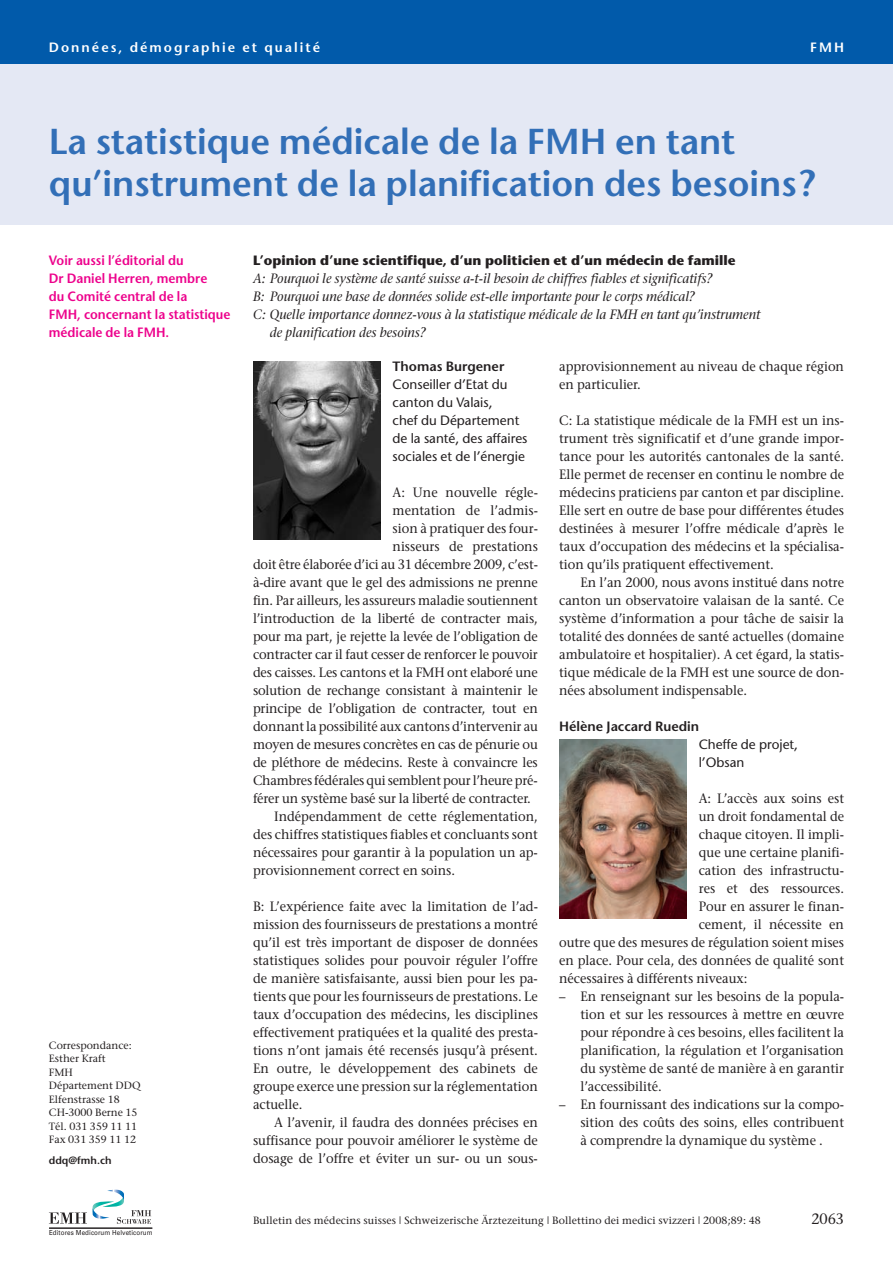
<style>
.page{position:relative;width:893px;height:1263px;background:#fff}
.page>*{position:absolute;margin:0;border:0;box-sizing:border-box;transform-origin:0 0}
.t1{font:600 36px/42px "Stone Sans";color:#326fb7}
.t2{font:15px "Stone Serif";color:#231f20;scale:.95 1}
.t3{font:13.5px/18px "Stone Serif";color:#231f20;text-align:justify;scale:.95 1}
.t4{font:italic 13.5px "Stone Serif";color:#231f20;scale:.95 1}
.t5{font:13.5px/18px "Stone Sans";color:#231f20}
.t6{font:600 13.5px/18px "Stone Sans";color:#ed028c;scale:.95 1}
.t7{font:700 13.5px "Stone Sans";color:#231f20}
.t8{font:600 13.5px "Stone Sans";color:#231f20}
.t9{font:600 13.5px "Stone Sans";letter-spacing:.15em;color:#fff}
.t10{font:10.5px/13.5px "Stone Serif";letter-spacing:.01em;color:#231f20}
.t11{font:600 10.5px "Stone Sans";color:#231f20}
.t12{font:6.9px "Univers";letter-spacing:.015em;color:#231f20;scale:.9 1}
</style>
<div class="page">
<div style="left:0;top:60px;width:893px;height:165px;background:#e4e8f4"></div>
<div style="left:0;top:0;width:893px;height:64px;background:#015aaa"></div>
<svg style="left:49px;top:1189px;width:102px;height:35px"></svg>
<hr style="left:49px;top:1228px;width:103px;height:1px;background:#231f20">
<img style="left:253px;top:361px;width:127px;height:179px">
<img style="left:559px;top:740px;width:128px;height:178px">
<p class="t9" style="left:49px;top:42px;width:273px">Données, démographie et qualité</p>
<p class="t9" style="left:810px;top:42px;width:35px">FMH</p>
<h1 class="t1" style="left:49px;top:124px;width:768px">La statistique médicale de la FMH en tant qu’instrument de la planification des besoins?</h1>
<p class="t6" style="left:49px;top:253px;width:193px">Voir aussi l’éditorial du<br>Dr Daniel Herren, membre<br>du Comité central de la<br>FMH, concernant la statistique médicale de la FMH.</p>
<p class="t10" style="left:49px;top:1039px;width:93px">Correspondance:<br>Esther Kraft<br>FMH<br>Département DDQ<br>Elfenstrasse 18<br>CH-3000 Berne 15<br>Tél. 031 359 11 11<br>Fax 031 359 11 12</p>
<p class="t11" style="left:49px;top:1156px;width:64px">ddq@fmh.ch</p>
<p class="t12" style="left:49px;top:1229px;width:117px">Editores Medicorum Helveticorum</p>
<p class="t7" style="left:253px;top:255px;width:484px">L’opinion d’une scientifique, d’un politicien et d’un médecin de famille</p>
<p class="t4" style="left:253px;top:273px;width:485px">A: Pourquoi le système de santé suisse a-t-il besoin de chiffres fiables et significatifs?</p>
<p class="t4" style="left:253px;top:291px;width:467px">B: Pourquoi une base de données solide est-elle importante pour le corps médical?</p>
<p class="t4" style="left:253px;top:309px;width:535px">C: Quelle importance donnez-vous à la statistique médicale de la FMH en tant qu’instrument</p>
<p class="t4" style="left:270px;top:327px;width:166px">de planification des besoins?</p>
<p class="t3" style="left:559px;top:359px;width:301px">approvisionnement au niveau de chaque région en particulier.</p>
<p class="t3" style="left:559px;top:413px;width:301px">C: La statistique médicale de la FMH est un ins&shy;trument très significatif et d’une grande impor&shy;tance pour les autorités cantonales de la santé.<br>Elle permet de recenser en continu le nombre de médecins praticiens par canton et par discipline.<br>Elle sert en outre de base pour différentes études destinées à mesurer l’offre médicale d’après le taux d’occupation des médecins et la spécialisa&shy;tion qu’ils pratiquent effectivement.</p>
<p class="t3" style="left:559px;top:575px;width:301px;text-indent:21px">En l’an 2000, nous avons institué dans notre canton un observatoire valaisan de la santé. Ce système d’information a pour tâche de saisir la totalité des données de santé actuelles (domaine ambulatoire et hospitalier). A cet égard, la statis&shy;tique médicale de la FMH est une source de don&shy;nées absolument indispensable.</p>
<p class="t8" style="left:559px;top:721px;width:141px">Hélène Jaccard Ruedin</p>
<p class="t5" style="left:699px;top:737px;width:101px">Cheffe de projet, l’Obsan</p>
<p class="t3" style="left:699px;top:791px;width:154px">A: L’accès aux soins est</p>
<p class="t3" style="left:699px;top:809px;width:154px">un droit fondamental de</p>
<p class="t3" style="left:699px;top:827px;width:154px">chaque citoyen. Il impli-</p>
<p class="t3" style="left:699px;top:845px;width:154px">que une certaine planifi-</p>
<p class="t3" style="left:699px;top:863px;width:154px">cation des infrastructu-</p>
<p class="t3" style="left:699px;top:881px;width:154px">res et des ressources.</p>
<p class="t3" style="left:699px;top:899px;width:154px">Pour en assurer le finan-</p>
<p class="t3" style="left:699px;top:917px;width:154px">cement, il nécessite en</p>
<p class="t3" style="left:559px;top:935px;width:301px">outre que des mesures de régulation soient mises</p>
<p class="t3" style="left:559px;top:953px;width:301px">en place. Pour cela, des données de qualité sont</p>
<p class="t3" style="left:559px;top:971px;width:200px">nécessaires à différents niveaux:</p>
<p class="t3" style="left:580px;top:989px;width:279px;text-indent:-21px">– En renseignant sur les besoins de la popula&shy;tion et sur les ressources à mettre en œuvre pour répondre à ces besoins, elles facilitent la planification, la régulation et l’organisation du système de santé de manière à en garantir l’accessibilité.</p>
<p class="t3" style="left:580px;top:1097px;width:279px;text-indent:-21px">– En fournissant des indications sur la compo&shy;sition des coûts des soins, elles contribuent à comprendre la dynamique du système .</p>
<p class="t8" style="left:393px;top:361px;width:113px">Thomas Burgener</p>
<p class="t5" style="left:393px;top:377px;width:136px">Conseiller d’Etat du canton du Valais,<br>chef du Département de la santé, des affaires sociales et de l’énergie</p>
<p class="t3" style="left:393px;top:485px;width:154px">A: Une nouvelle régle-</p>
<p class="t3" style="left:393px;top:503px;width:155px">mentation de l’admis-</p>
<p class="t3" style="left:393px;top:521px;width:155px">sion à pratiquer des four-</p>
<p class="t3" style="left:393px;top:539px;width:154px">nisseurs de prestations</p>
<p class="t3" style="left:253px;top:557px;width:301px">doit être élaborée d’ici au 31 décembre 2009, c’est-</p>
<p class="t3" style="left:253px;top:575px;width:301px">à-dire avant que le gel des admissions ne prenne</p>
<p class="t3" style="left:253px;top:593px;width:301px">fin. Par ailleurs, les assureurs maladie soutiennent</p>
<p class="t3" style="left:253px;top:611px;width:301px">l’introduction de la liberté de contracter mais,</p>
<p class="t3" style="left:253px;top:629px;width:301px">pour ma part, je rejette la levée de l’obligation de</p>
<p class="t3" style="left:253px;top:647px;width:301px">contracter car il faut cesser de renforcer le pouvoir</p>
<p class="t3" style="left:253px;top:665px;width:301px">des caisses. Les cantons et la FMH ont elaboré une</p>
<p class="t3" style="left:253px;top:683px;width:301px">solution de rechange consistant à maintenir le</p>
<p class="t3" style="left:253px;top:701px;width:301px">principe de l’obligation de contracter, tout en</p>
<p class="t3" style="left:253px;top:719px;width:301px">donnant la possibilité aux cantons d’intervenir au</p>
<p class="t3" style="left:253px;top:737px;width:301px">moyen de mesures concrètes en cas de pénurie ou</p>
<p class="t3" style="left:253px;top:755px;width:301px">de pléthore de médecins. Reste à convaincre les</p>
<p class="t3" style="left:253px;top:773px;width:301px">Chambres fédérales qui semblent pour l’heure pré-</p>
<p class="t3" style="left:253px;top:791px;width:294px">férer un système basé sur la liberté de contracter.</p>
<p class="t3" style="left:274px;top:809px;width:279px">Indépendamment de cette réglementation,</p>
<p class="t3" style="left:253px;top:827px;width:301px">des chiffres statistiques fiables et concluants sont</p>
<p class="t3" style="left:253px;top:845px;width:301px">nécessaires pour garantir à la population un ap-</p>
<p class="t3" style="left:253px;top:863px;width:214px">provisionnement correct en soins.</p>
<p class="t3" style="left:253px;top:899px;width:301px">B: L’expérience faite avec la limitation de l’ad&shy;mission des fournisseurs de prestations a montré qu’il est très important de disposer de données statistiques solides pour pouvoir réguler l’offre de manière satisfaisante, aussi bien pour les pa&shy;tients que pour les fournisseurs de prestations. Le taux d’occupation des médecins, les disciplines effectivement pratiquées et la qualité des presta&shy;tions n’ont jamais été recensés jusqu’à présent.<br>En outre, le développement des cabinets de groupe exerce une pression sur la réglementation actuelle.</p>
<p class="t3" style="left:253px;top:1115px;width:301px;text-indent:21px">A l’avenir, il faudra des données précises en suffisance pour pouvoir améliorer le système de dosage de l’offre et éviter un sur- ou un sous-</p>
<p class="t10" style="left:253px;top:1214px;width:509px">Bulletin des médecins suisses | Schweizerische Ärztezeitung | Bollettino dei medici svizzeri | 2008;89: 48</p>
<p class="t2" style="left:811px;top:1213px;width:36px">2063</p>
</div>
